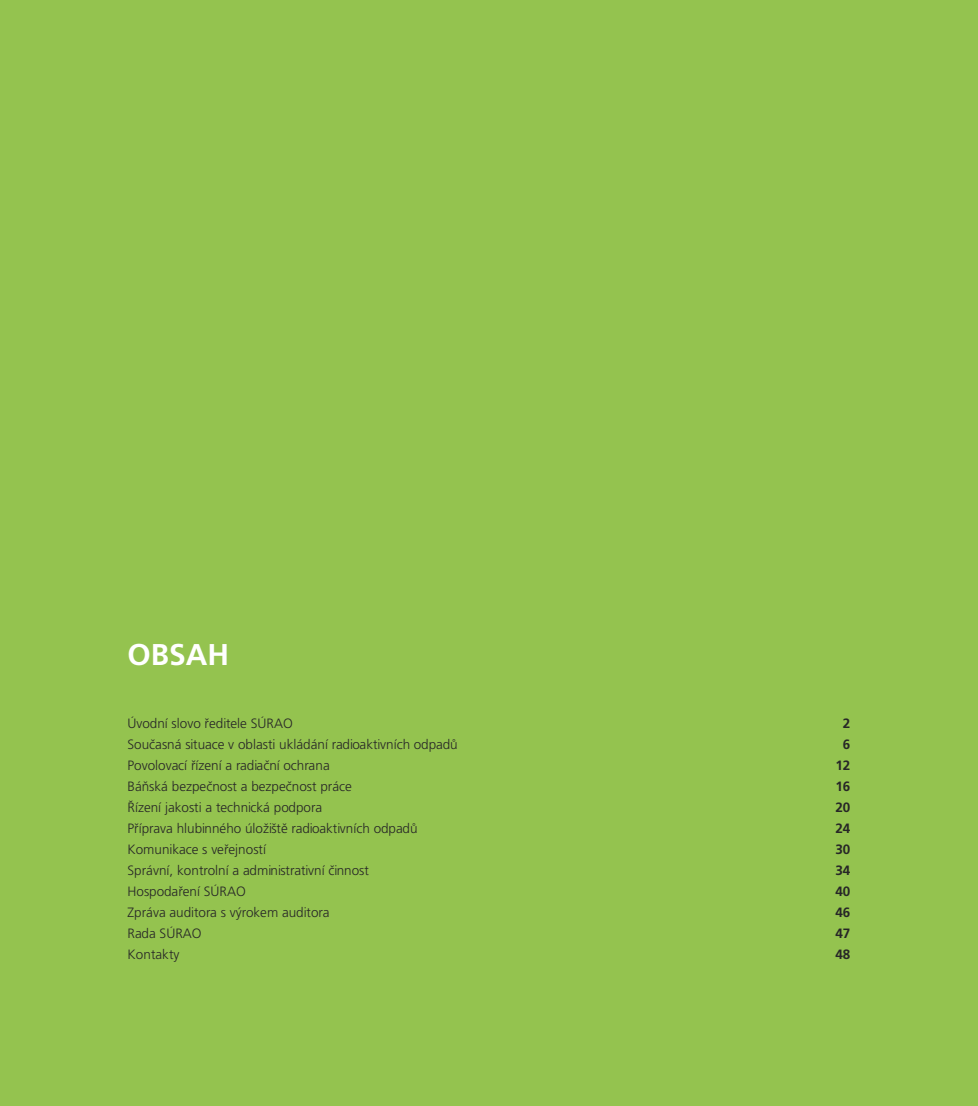
<style>
.page{position:relative;width:978px;height:1106px;background:#94c34f}
.page>*{position:absolute;margin:0;border:0;box-sizing:border-box;transform-origin:0 0}
.t1{font:700 30px "Frutiger CE";color:#fff}
.t2{font:300 13.5px "Frutiger CE";color:#272627}
.t3{font:700 13.5px "Frutiger CE";color:#272627}
</style>
<div class="page">
<h1 class="t1" style="left:128px;top:644px;width:103px">OBSAH</h1>
<p class="t2" style="left:128px;top:718px;width:167px">Úvodní slovo ředitele SÚRAO</p>
<p class="t3" style="left:843px;top:718px;width:9px">2</p>
<p class="t2" style="left:128px;top:739px;width:332px">Současná situace v oblasti ukládání radioaktivních odpadů</p>
<p class="t3" style="left:843px;top:739px;width:9px">6</p>
<p class="t2" style="left:128px;top:760px;width:204px">Povolovací řízení a radiační ochrana</p>
<p class="t3" style="left:835px;top:760px;width:17px">12</p>
<p class="t2" style="left:128px;top:781px;width:226px">Báňská bezpečnost a bezpečnost práce</p>
<p class="t3" style="left:835px;top:781px;width:17px">16</p>
<p class="t2" style="left:128px;top:802px;width:196px">Řízení jakosti a technická podpora</p>
<p class="t3" style="left:835px;top:802px;width:17px">20</p>
<p class="t2" style="left:128px;top:823px;width:291px">Příprava hlubinného úložiště radioaktivních odpadů</p>
<p class="t3" style="left:835px;top:823px;width:17px">24</p>
<p class="t2" style="left:128px;top:844px;width:140px">Komunikace s veřejností</p>
<p class="t3" style="left:835px;top:844px;width:17px">30</p>
<p class="t2" style="left:128px;top:865px;width:243px">Správní, kontrolní a administrativní činnost</p>
<p class="t3" style="left:835px;top:865px;width:17px">34</p>
<p class="t2" style="left:128px;top:886px;width:120px">Hospodaření SÚRAO</p>
<p class="t3" style="left:835px;top:886px;width:17px">40</p>
<p class="t2" style="left:128px;top:907px;width:203px">Zpráva auditora s výrokem auditora</p>
<p class="t3" style="left:835px;top:907px;width:17px">46</p>
<p class="t2" style="left:128px;top:928px;width:76px">Rada SÚRAO</p>
<p class="t3" style="left:835px;top:928px;width:17px">47</p>
<p class="t2" style="left:128px;top:949px;width:53px">Kontakty</p>
<p class="t3" style="left:835px;top:949px;width:17px">48</p>
</div>
